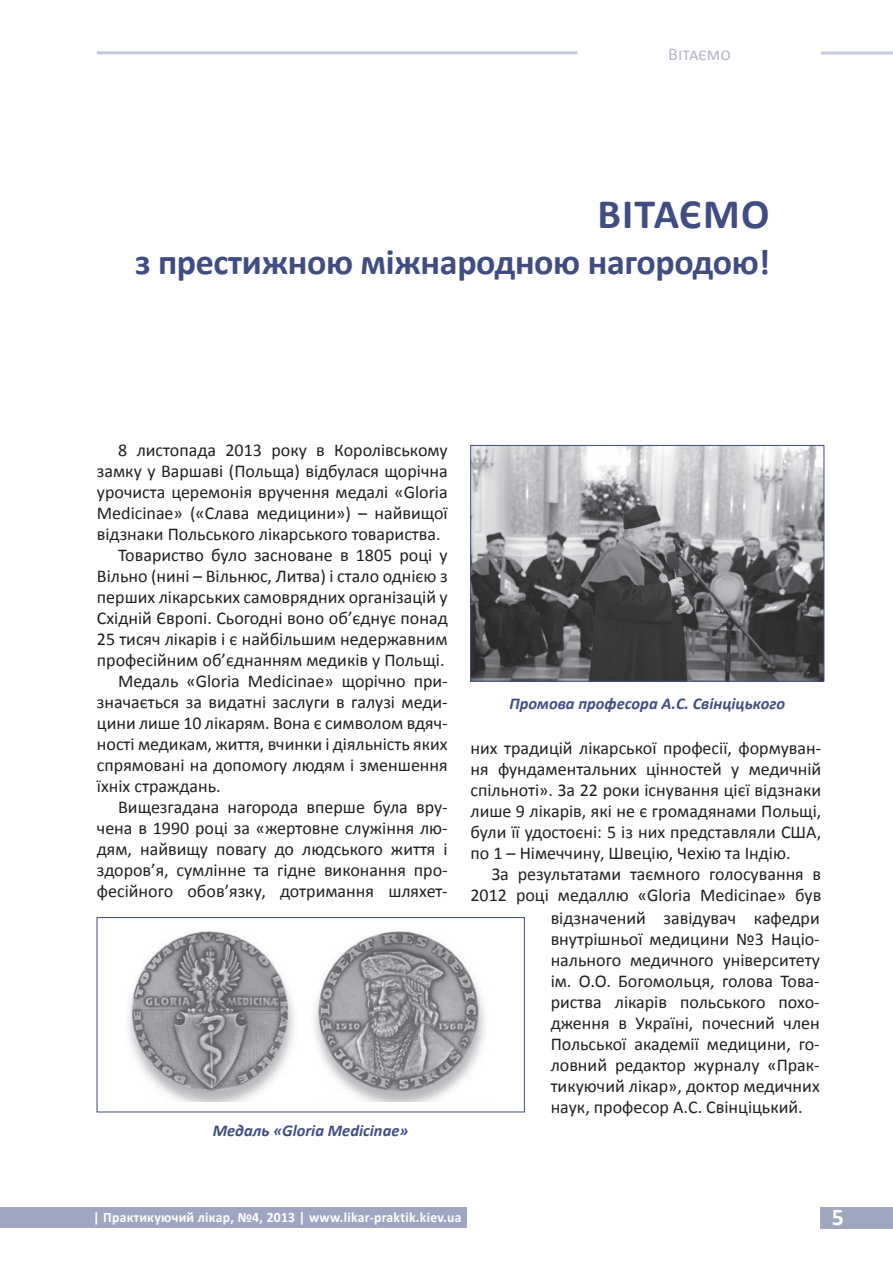
<style>
.page{position:relative;width:893px;height:1263px;background:#fff}
.page>*{position:absolute;margin:0;border:0;box-sizing:border-box;transform-origin:0 0}
.t1{font:700 42px "Calibri";letter-spacing:.03em;color:#404d83}
.t2{font:700 36px "Calibri";letter-spacing:-.01em;color:#404d83}
.t3{font:700 24.15px "Calibri";color:#fff}
.t4{font:18px/21px "Calibri";color:#231f20;text-align:justify}
.t5{font:18px "Calibri";color:#b4b6cf}
.t6{font:italic 700 16.5px "Calibri";color:#404d83}
.t7{font:700 14.4px "Calibri";letter-spacing:.02em;color:#fff;scale:.95 1}
</style>
<div class="page">
<hr style="left:97px;top:51px;width:480px;height:3px;background:#404d83">
<div style="left:0;top:1207px;width:467px;height:20px;background:#9fa6c1"></div>
<div style="left:821px;top:1207px;width:72px;height:21px;background:#9fa6c1"></div>
<hr style="left:821px;top:52px;width:72px;height:3px;background:#404d83">
<img style="left:128px;top:931px;width:358px;height:171px">
<div style="left:97px;top:917px;width:427px;height:195px;border:1px solid #404d83"></div>
<img style="left:472px;top:447px;width:350px;height:232px">
<div style="left:470px;top:445px;width:354px;height:236px;border:1px solid #404d83"></div>
<p class="t5" style="left:668px;top:42px;width:64px">Вітаємо</p>
<h1 class="t1" style="left:597px;top:187px;width:174px">ВІТАЄМО</h1>
<h2 class="t2" style="left:135px;top:239px;width:637px">з престижною міжнародною нагородою!</h2>
<p class="t4" style="left:118px;top:439px;width:331px">8 листопада 2013 року в Королівському</p>
<p class="t4" style="left:97px;top:460px;width:352px">замку у Варшаві (Польща) відбулася щорічна</p>
<p class="t4" style="left:97px;top:481px;width:352px">урочиста церемонія вручення медалі «Gloria</p>
<p class="t4" style="left:97px;top:502px;width:352px">Medicinae» («Слава медицини») – найвищої</p>
<p class="t4" style="left:97px;top:523px;width:345px">відзнаки Польського лікарського товариства.</p>
<p class="t4" style="left:118px;top:544px;width:331px">Товариство було засноване в 1805 році у</p>
<p class="t4" style="left:97px;top:565px;width:352px">Вільно (нині – Вільнюс, Литва) і стало однією з</p>
<p class="t4" style="left:97px;top:586px;width:352px">перших лікарських самоврядних організацій у</p>
<p class="t4" style="left:97px;top:607px;width:352px">Східній Європі. Сьогодні воно об’єднує понад</p>
<p class="t4" style="left:97px;top:628px;width:352px">25 тисяч лікарів і є найбільшим недержавним</p>
<p class="t4" style="left:97px;top:649px;width:349px">професійним об’єднанням медиків у Польщі.</p>
<p class="t4" style="left:118px;top:670px;width:331px">Медаль «Gloria Medicinae» щорічно при-</p>
<p class="t4" style="left:97px;top:691px;width:352px">значається за видатні заслуги в галузі меди-</p>
<p class="t4" style="left:97px;top:712px;width:352px">цини лише 10 лікарям. Вона є символом вдяч-</p>
<p class="t4" style="left:97px;top:733px;width:352px">ності медикам, життя, вчинки і діяльність яких</p>
<p class="t4" style="left:97px;top:754px;width:352px">спрямовані на допомогу людям і зменшення</p>
<p class="t4" style="left:97px;top:775px;width:125px">їхніх страждань.</p>
<p class="t4" style="left:118px;top:796px;width:331px">Вищезгадана нагорода вперше була вру-</p>
<p class="t4" style="left:97px;top:817px;width:352px">чена в 1990 році за «жертовне служіння лю-</p>
<p class="t4" style="left:97px;top:838px;width:352px">дям, найвищу повагу до людського життя і</p>
<p class="t4" style="left:97px;top:859px;width:352px">здоров’я, сумлінне та гідне виконання про-</p>
<p class="t4" style="left:97px;top:880px;width:352px">фесійного обов’язку, дотримання шляхет-</p>
<p class="t6" style="left:213px;top:1120px;width:197px">Медаль «Gloria Medicinae»</p>
<p class="t6" style="left:509px;top:693px;width:277px">Промова професора А.С. Свінціцького</p>
<p class="t4" style="left:470px;top:737px;width:352px">них традицій лікарської професії, формуван&shy;ня фундаментальних цінностей у медичній спільноті». За 22 роки існування цієї відзнаки лише 9 лікарів, які не є громадянами Польщі, були її удостоєні: 5 із них представляли США, по 1 – Німеччину, Швецію, Чехію та Індію.</p>
<p class="t4" style="left:470px;top:863px;width:352px;text-align:right">За результатами таємного голосування в<br>2012 році медаллю «Gloria Medicinae» був</p>
<p class="t4" style="left:551px;top:907px;width:271px">відзначений завідувач кафедри внутрішньої медицини №3 Націо&shy;нального медичного університету ім. О.О. Богомольця, голова Това&shy;риства лікарів польського похо&shy;дження в Україні, почесний член Польської академії медицини, го&shy;ловний редактор журналу «Прак&shy;тикуючий лікар», доктор медичних наук, професор А.С. Свінціцький.</p>
<p class="t7" style="left:93px;top:1208px;width:389px">| Практикуючий лікар, №4, 2013 | www.likar-praktik.kiev.ua</p>
<h3 class="t3" style="left:832px;top:1202px;width:14px">5</h3>
</div>
